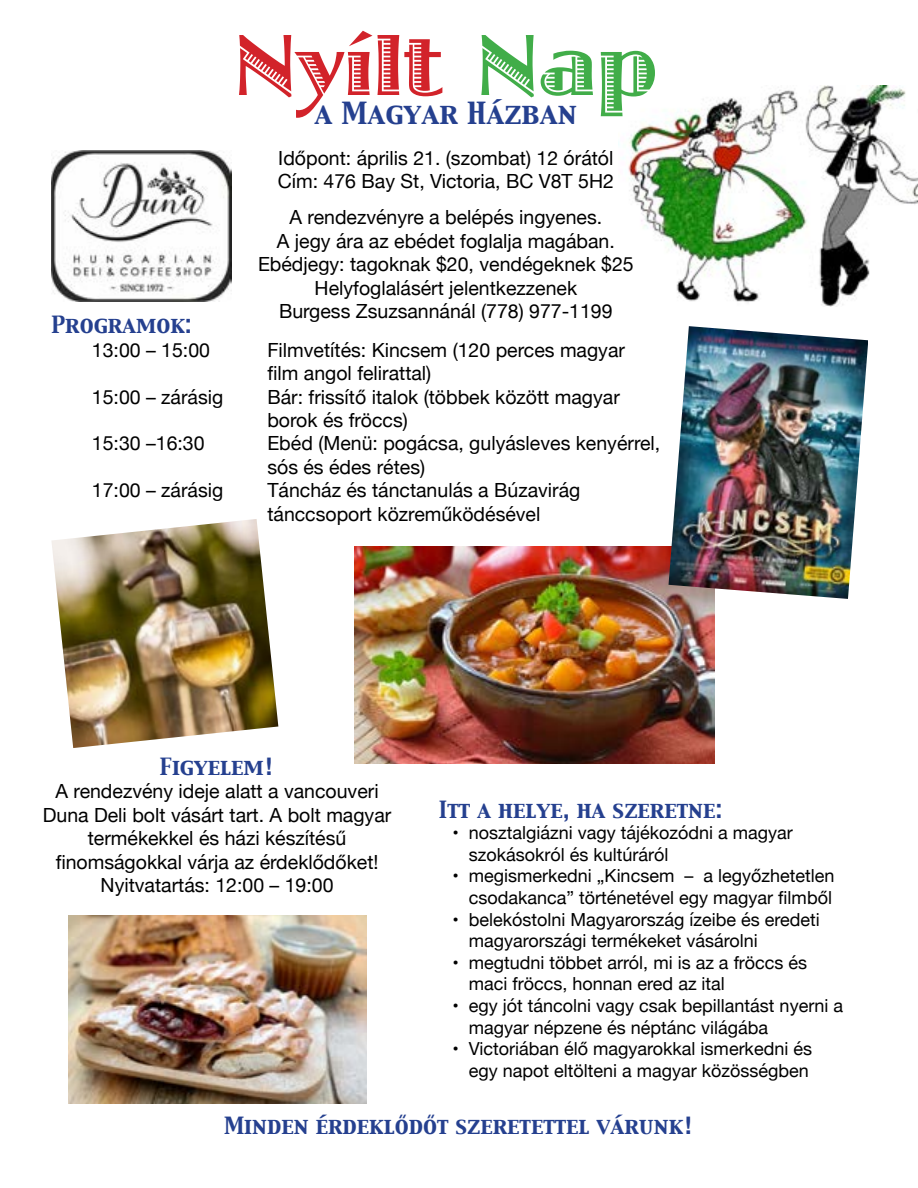
<style>
.page{position:relative;width:918px;height:1188px;background:#fff}
.page>*{position:absolute;margin:0;border:0;box-sizing:border-box;transform-origin:0 0}
.t1{font:90px "Jazz Let Plain";color:#d2232a}
.t2{font:27px "Capitals";color:#25408f}
.t3{font:21px "Capitals";color:#25408f}
.t4{font:19.5px/23.4px "Helvetica Neue";color:#000}
.t5{font:18px/21.6px "Helvetica Neue";color:#000}
.s1{color:#41ad49}
</style>
<div class="page">
<img style="left:355px;top:547px;width:360px;height:217px">
<img style="left:68px;top:915px;width:298px;height:189px">
<img style="left:669px;top:326px;width:199px;height:273px">
<img style="left:628px;top:86px;width:290px;height:221px">
<img style="left:51px;top:519px;width:227px;height:229px">
<img style="left:51px;top:150px;width:180px;height:152px">
<h1 class="t1" style="left:234px;top:-7px;width:424px">Nyílt <span class="s1">Nap</span></h1>
<h2 class="t2" style="left:315px;top:94px;width:264px">a Magyar Házban</h2>
<p class="t4" style="left:278px;top:147px;width:338px">Időpont: április 21. (szombat) 12 órától<br>Cím: 476 Bay St, Victoria, BC V8T 5H2</p>
<p class="t4" style="left:258px;top:207px;width:377px;text-align:center">A rendezvényre a belépés ingyenes.<br>A jegy ára az ebédet foglalja magában.<br>Ebédjegy: tagoknak $20, vendégeknek $25<br>Helyfoglalásért jelentkezzenek<br>Burgess Zsuzsannánál (778) 977-1199</p>
<p class="t3" style="left:51px;top:311px;width:142px">Programok:</p>
<p class="t4" style="left:92px;top:339px;width:120px">13:00 – 15:00</p>
<p class="t4" style="left:267px;top:339px;width:359px">Filmvetítés: Kincsem (120 perces magyar film angol felirattal)</p>
<p class="t4" style="left:92px;top:386px;width:133px">15:00 – zárásig</p>
<p class="t4" style="left:267px;top:386px;width:354px">Bár: frissítő italok (többek között magyar borok és fröccs)</p>
<p class="t4" style="left:92px;top:433px;width:114px">15:30 –16:30</p>
<p class="t4" style="left:267px;top:433px;width:394px">Ebéd (Menü: pogácsa, gulyásleves kenyérrel, sós és édes rétes)</p>
<p class="t4" style="left:92px;top:480px;width:133px">17:00 – zárásig</p>
<p class="t4" style="left:267px;top:480px;width:315px">Táncház és tánctanulás a Búzavirág tánccsoport közreműködésével</p>
<p class="t3" style="left:160px;top:752px;width:116px">Figyelem!</p>
<p class="t4" style="left:43px;top:781px;width:350px;text-align:center">A rendezvény ideje alatt a vancouveri Duna Deli bolt vásárt tart. A bolt magyar termékekkel és házi készítésű finomságokkal várja az érdeklődőket!<br>Nyitvatartás: 12:00 – 19:00</p>
<p class="t3" style="left:439px;top:795px;width:285px">Itt a helye, ha szeretne:</p>
<p class="t5" style="left:469px;top:823px;width:325px;text-indent:-17px">• nosztalgiázni vagy tájékozódni a magyar szokásokról és kultúráról</p>
<p class="t5" style="left:452px;top:866px;width:383px;text-align:right">• megismerkedni „Kincsem – a legyőzhetetlen csodakanca” történetével egy magyar filmből</p>
<p class="t5" style="left:469px;top:909px;width:352px;text-indent:-17px">• belekóstolni Magyarország ízeibe és eredeti magyarországi termékeket vásárolni</p>
<p class="t5" style="left:469px;top:953px;width:340px;text-indent:-17px">• megtudni többet arról, mi is az a fröccs és maci fröccs, honnan ered az ital</p>
<p class="t5" style="left:469px;top:996px;width:376px;text-indent:-17px">• egy jót táncolni vagy csak bepillantást nyerni a magyar népzene és néptánc világába</p>
<p class="t5" style="left:452px;top:1039px;width:361px;text-align:right">• Victoriában élő magyarokkal ismerkedni és egy napot eltölteni a magyar közösségben</p>
<p class="t3" style="left:224px;top:1111px;width:471px">Minden érdeklődőt szeretettel várunk!</p>
</div>
